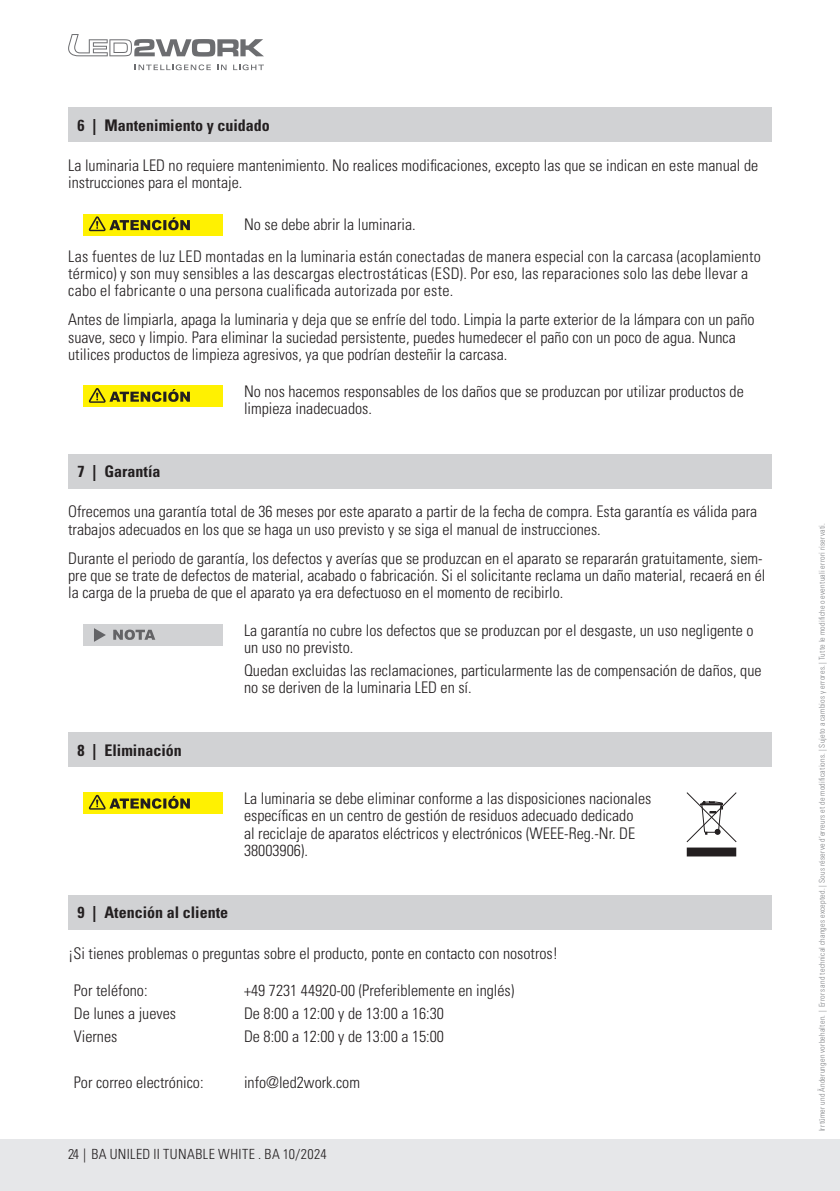
<style>
.page{position:relative;width:840px;height:1191px;background:#fff}
.page>*{position:absolute;margin:0;border:0;box-sizing:border-box;transform-origin:0 0}
.t1{font:300 condensed 16px/17.2px "Univers LT Std";color:#231f20}
.t2{font:700 condensed 16px "Univers LT Std";color:#231f20}
.t3{font:300 condensed 14px "Univers LT Std";letter-spacing:.035em;color:#231f20}
.t4{font:300 condensed 8px "Univers LT Std";letter-spacing:.025em;color:#808285}
</style>
<div class="page">
<div style="left:0;top:1140px;width:839px;height:51px;background:#e6e7e9"></div>
<svg style="left:68px;top:34px;width:196px;height:23px"></svg>
<svg style="left:134px;top:64px;width:77px;height:6px"></svg>
<svg style="left:217px;top:65px;width:9px;height:5px"></svg>
<svg style="left:233px;top:64px;width:31px;height:6px"></svg>
<div style="left:68px;top:108px;width:703px;height:34px;background:#d1d2d4"></div>
<div style="left:84px;top:214px;width:139px;height:21px;background:#fff101"></div>
<svg style="left:89px;top:216px;width:101px;height:15px"></svg>
<div style="left:84px;top:385px;width:139px;height:22px;background:#fff101"></div>
<svg style="left:89px;top:388px;width:101px;height:15px"></svg>
<div style="left:68px;top:454px;width:703px;height:34px;background:#d1d2d4"></div>
<div style="left:84px;top:624px;width:139px;height:21px;background:#d1d2d4"></div>
<svg style="left:94px;top:628px;width:12px;height:14px"></svg>
<svg style="left:113px;top:629px;width:42px;height:11px"></svg>
<div style="left:68px;top:732px;width:703px;height:34px;background:#d1d2d4"></div>
<div style="left:84px;top:792px;width:139px;height:21px;background:#fff101"></div>
<svg style="left:89px;top:795px;width:101px;height:14px"></svg>
<div style="left:686px;top:848px;width:49px;height:8px;background:#231f20"></div>
<svg style="left:686px;top:792px;width:50px;height:50px"></svg>
<div style="left:68px;top:895px;width:703px;height:34px;background:#d1d2d4"></div>
<p class="t2" style="left:77px;top:115px;width:194px">6 | Mantenimiento y cuidado</p>
<p class="t1" style="left:68px;top:157px;width:691px">La luminaria LED no requiere mantenimiento. No realices modificaciones, excepto las que se indican en este manual de instrucciones para el montaje.</p>
<p class="t1" style="left:68px;top:209px;width:694px;line-height:31.2px;text-indent:176px">No se debe abrir la luminaria.<br>Las fuentes de luz LED montadas en la luminaria están conectadas de manera especial con la carcasa (acoplamiento</p>
<p class="t1" style="left:68px;top:265px;width:681px">térmico) y son muy sensibles a las descargas electrostáticas (ESD). Por eso, las reparaciones solo las debe llevar a cabo el fabricante o una persona cualificada autorizada por este.</p>
<p class="t1" style="left:68px;top:311px;width:687px">Antes de limpiarla, apaga la luminaria y deja que se enfríe del todo. Limpia la parte exterior de la lámpara con un paño suave, seco y limpio. Para eliminar la suciedad persistente, puedes humedecer el paño con un poco de agua. Nunca utilices productos de limpieza agresivos, ya que podrían desteñir la carcasa.</p>
<p class="t1" style="left:244px;top:383px;width:501px">No nos hacemos responsables de los daños que se produzcan por utilizar productos de limpieza inadecuados.</p>
<p class="t2" style="left:77px;top:461px;width:85px">7 | Garantía</p>
<p class="t1" style="left:68px;top:503px;width:690px">Ofrecemos una garantía total de 36 meses por este aparato a partir de la fecha de compra. Esta garantía es válida para trabajos adecuados en los que se haga un uso previsto y se siga el manual de instrucciones.</p>
<p class="t1" style="left:68px;top:549px;width:698px">Durante el periodo de garantía, los defectos y averías que se produzcan en el aparato se repararán gratuitamente, siem&shy;pre que se trate de defectos de material, acabado o fabricación. Si el solicitante reclama un daño material, recaerá en él la carga de la prueba de que el aparato ya era defectuoso en el momento de recibirlo.</p>
<p class="t1" style="left:244px;top:621px;width:510px">La garantía no cubre los defectos que se produzcan por el desgaste, un uso negligente o un uso no previsto.</p>
<p class="t1" style="left:244px;top:661px;width:519px">Quedan excluidas las reclamaciones, particularmente las de compensación de daños, que no se deriven de la luminaria LED en sí.</p>
<p class="t2" style="left:77px;top:740px;width:106px">8 | Eliminación</p>
<p class="t1" style="left:244px;top:790px;width:408px">La luminaria se debe eliminar conforme a las disposiciones nacionales específicas en un centro de gestión de residuos adecuado dedicado<br>al reciclaje de aparatos eléctricos y electrónicos (WEEE-Reg.-Nr. DE 38003906).</p>
<p class="t2" style="left:77px;top:903px;width:152px">9 | Atención al cliente</p>
<p class="t1" style="left:68px;top:944px;width:491px">¡Si tienes problemas o preguntas sobre el producto, ponte en contacto con nosotros!</p>
<p class="t1" style="left:74px;top:982px;width:75px">Por teléfono:</p>
<p class="t1" style="left:244px;top:982px;width:272px">+49 7231 44920-00 (Preferiblemente en inglés)</p>
<p class="t1" style="left:74px;top:1004px;width:104px">De lunes a jueves</p>
<p class="t1" style="left:244px;top:1004px;width:201px">De 8:00 a 12:00 y de 13:00 a 16:30</p>
<p class="t1" style="left:74px;top:1027px;width:45px">Viernes</p>
<p class="t1" style="left:244px;top:1027px;width:201px">De 8:00 a 12:00 y de 13:00 a 15:00</p>
<p class="t1" style="left:74px;top:1073px;width:131px">Por correo electrónico:</p>
<p class="t1" style="left:244px;top:1073px;width:117px">info@led2work.com</p>
<p class="t3" style="left:68px;top:1145px;width:260px">24 | BA UNILED II TUNABLE WHITE . BA 10/2024</p>
<p class="t4" style="left:816px;top:1131px;width:610px;rotate:-90deg">Irrtümer und Änderungen vorbehalten. | Errors and technical changes excepted. | Sous réserve d’erreurs et de modifications. | Sujeto a cambios y errores. | Tutte le modifiche o eventuali errori riservati.</p>
</div>
